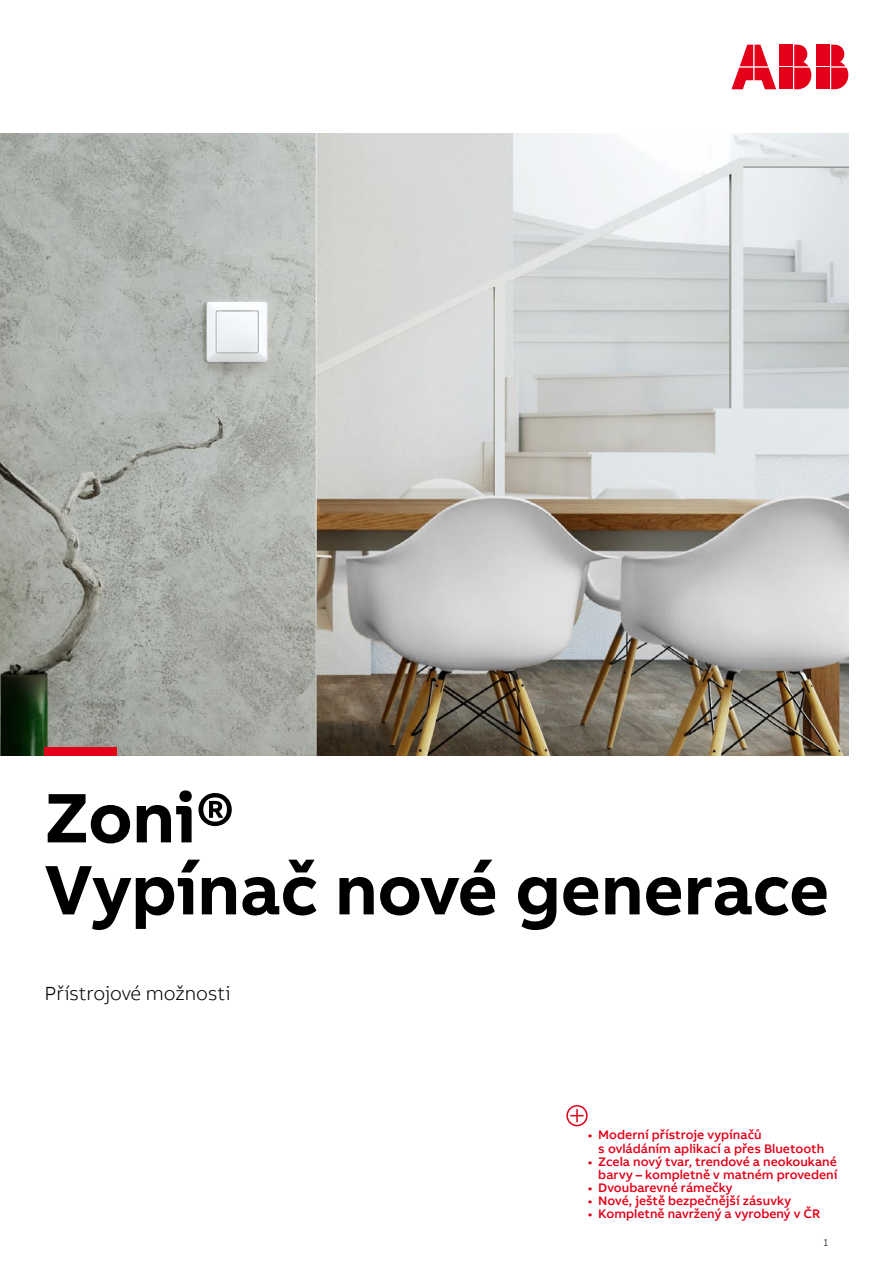
<style>
.page{position:relative;width:893px;height:1263px;background:#fff}
.page>*{position:absolute;margin:0;border:0;box-sizing:border-box;transform-origin:0 0}
.t1{font:700 72px/72px "AB Bvoice";letter-spacing:-.005em;color:#000}
.t2{font:700 72px "AB Bvoice";color:#e30018}
.t3{font:300 19.5px "AB Bvoice";letter-spacing:-.005em;color:#000}
.t4{font:500 12.75px/13.2px "AB Bvoice";color:#e30018}
.t5{font:300 10.5px "AB Bvoice";color:#000}
</style>
<div class="page">
<img style="left:0;top:134px;width:848px;height:622px">
<div style="left:817px;top:45px;width:13px;height:21px;background:#e30018"></div>
<div style="left:817px;top:68px;width:13px;height:21px;background:#e30018"></div>
<svg style="left:831px;top:45px;width:17px;height:44px"></svg>
<svg style="left:731px;top:45px;width:45px;height:44px"></svg>
<div style="left:780px;top:45px;width:13px;height:21px;background:#e30018"></div>
<div style="left:780px;top:68px;width:13px;height:21px;background:#e30018"></div>
<svg style="left:794px;top:45px;width:17px;height:44px"></svg>
<svg style="left:566px;top:1105px;width:22px;height:21px"></svg>
<h1 class="t2" style="left:45px;top:700px;width:73px">—</h1>
<h1 class="t1" style="left:45px;top:782px;width:786px">Zoni®<br>Vypínač nové generace</h1>
<h2 class="t3" style="left:45px;top:982px;width:187px">Přístrojové možnosti</h2>
<p class="t4" style="left:598px;top:1128px;width:227px;text-indent:-11px">• Moderní přístroje vypínačů<br>s ovládáním aplikací a přes Bluetooth</p>
<p class="t4" style="left:588px;top:1155px;width:251px;text-align:right">• Zcela nový tvar, trendové a neokoukané barvy – kompletně v matném provedení</p>
<p class="t4" style="left:588px;top:1181px;width:146px">• Dvoubarevné rámečky</p>
<p class="t4" style="left:588px;top:1194px;width:205px">• Nové, ještě bezpečnější zásuvky</p>
<p class="t4" style="left:588px;top:1207px;width:234px">• Kompletně navržený a vyrobený v ČR</p>
<p class="t5" style="left:823px;top:1236px;width:8px">1</p>
</div>
